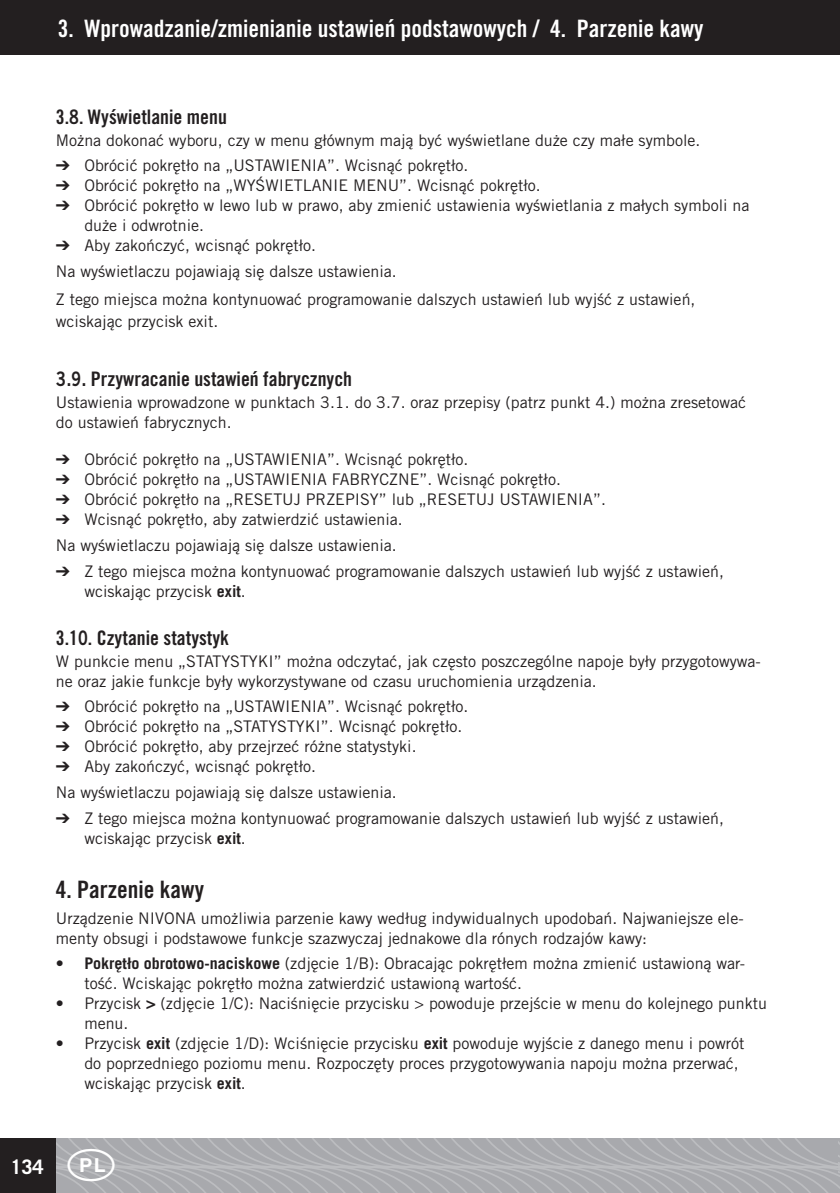
<style>
.page{position:relative;width:840px;height:1193px;background:#fff}
.page>*{position:absolute;margin:0;border:0;box-sizing:border-box;transform-origin:0 0}
.t1{font:24px "Trade Gothic LT Pro Bd Cn 20";color:#fff}
.t2{font:24px "Trade Gothic LT Pro Bd Cn 20";color:#231f20}
.t3{font:20px "Trade Gothic LT Pro Bd Cn 20";color:#231f20}
.t4{font:700 20px "Trade Gothic LT Pro";color:#fff}
.t5{font:16px/20px "Trade Gothic LT Pro";color:#231f20}
.s1{font-family:"Trade Gothic LT Pro Bd 2"}
.s2{font-weight:700}
</style>
<div class="page">
<div style="left:0;top:0;width:839px;height:55px;background:#231f20"></div>
<svg style="left:56px;top:1138px;width:781px;height:55px;background:#acadb1"></svg>
<div style="left:0;top:1138px;width:56px;height:55px;background:#231f20"></div>
<svg style="left:837px;top:1138px;width:3px;height:55px"></svg>
<svg style="left:68px;top:1149px;width:47px;height:33px;background:#aeafb2"></svg>
<p class="t1" style="left:58px;top:13px;width:647px">3. Wprowadzanie/zmienianie ustawień podstawowych / 4. Parzenie kawy</p>
<p class="t3" style="left:56px;top:105px;width:172px">3.<span class="s1">8</span>. Wyświetlanie menu</p>
<p class="t5" style="left:56px;top:130px;width:645px">Można dokonać wyboru, czy w menu głównym mają być wyświetlane duże czy małe symbole.</p>
<p class="t5" style="left:56px;top:155px;width:414px">➔ Obrócić pokrętło na „USTAWIENIA”. Wcisnąć pokrętło.</p>
<p class="t5" style="left:56px;top:175px;width:486px">➔ Obrócić pokrętło na „WYŚWIETLANIE MENU”. Wcisnąć pokrętło.</p>
<p class="t5" style="left:84px;top:195px;width:666px;text-indent:-28px">➔ Obrócić pokrętło w lewo lub w prawo, aby zmienić ustawienia wyświetlania z małych symboli na duże i odwrotnie.</p>
<p class="t5" style="left:56px;top:233px;width:342px;line-height:25.6px">➔ Aby zakończyć, wcisnąć pokrętło.<br>Na wyświetlaczu pojawiają się dalsze ustawienia.</p>
<p class="t5" style="left:56px;top:288px;width:640px;line-height:22.2px">Z tego miejsca można kontynuować programowanie dalszych ustawień lub wyjść z ustawień, wciskając przycisk exit.</p>
<p class="t3" style="left:56px;top:367px;width:297px"><span class="s1">3.9.</span> Przywracanie ustawień fabrycznych</p>
<p class="t5" style="left:56px;top:392px;width:691px">Ustawienia wprowadzone w punktach 3.1. do 3.7. oraz przepisy (patrz punkt 4.) można zresetować do ustawień fabrycznych.</p>
<p class="t5" style="left:56px;top:449px;width:414px">➔ Obrócić pokrętło na „USTAWIENIA”. Wcisnąć pokrętło.</p>
<p class="t5" style="left:56px;top:469px;width:506px">➔ Obrócić pokrętło na „USTAWIENIA FABRYCZNE”. Wcisnąć pokrętło.</p>
<p class="t5" style="left:56px;top:489px;width:551px">➔ Obrócić pokrętło na „RESETUJ PRZEPISY” lub „RESETUJ USTAWIENIA”.</p>
<p class="t5" style="left:56px;top:506px;width:348px;line-height:25.6px">➔ Wcisnąć pokrętło, aby zatwierdzić ustawienia.<br>Na wyświetlaczu pojawiają się dalsze ustawienia.</p>
<p class="t5" style="left:84px;top:561px;width:641px;text-indent:-28px">➔ Z tego miejsca można kontynuować programowanie dalszych ustawień lub wyjść z ustawień, wciskając przycisk <span class="s2">exit</span>.</p>
<p class="t3" style="left:56px;top:626px;width:175px">3.1<span class="s1">0</span>. Czytanie statystyk</p>
<p class="t5" style="left:56px;top:651px;width:706px">W punkcie menu „STATYSTYKI” można odczytać, jak często poszczególne napoje były przygotowywa&shy;ne oraz jakie funkcje były wykorzystywane od czasu uruchomienia urządzenia.</p>
<p class="t5" style="left:56px;top:696px;width:414px">➔ Obrócić pokrętło na „USTAWIENIA”. Wcisnąć pokrętło.</p>
<p class="t5" style="left:56px;top:716px;width:407px">➔ Obrócić pokrętło na „STATYSTYKI”. Wcisnąć pokrętło.</p>
<p class="t5" style="left:56px;top:736px;width:362px">➔ Obrócić pokrętło, aby przejrzeć różne statystyki.</p>
<p class="t5" style="left:56px;top:753px;width:342px;line-height:25.6px">➔ Aby zakończyć, wcisnąć pokrętło.<br>Na wyświetlaczu pojawiają się dalsze ustawienia.</p>
<p class="t5" style="left:84px;top:808px;width:641px;text-indent:-28px">➔ Z tego miejsca można kontynuować programowanie dalszych ustawień lub wyjść z ustawień, wciskając przycisk <span class="s2">exit</span>.</p>
<p class="t2" style="left:56px;top:875px;width:149px">4. Parzenie kawy</p>
<p class="t5" style="left:56px;top:908px;width:689px">Urządzenie NIVONA umożliwia parzenie kawy według indywidualnych upodobań. Najwaniejsze ele&shy;menty obsugi i podstawowe funkcje szazwyczaj jednakowe dla rónych rodzajów kawy:</p>
<p class="t5" style="left:84px;top:953px;width:662px;text-indent:-28px">• <span class="s2">Pokrętło obrotowo-naciskowe</span> (zdjęcie 1/B): Obracając pokrętłem można zmienić ustawioną war&shy;tość. Wciskając pokrętło można zatwierdzić ustawioną wartość.</p>
<p class="t5" style="left:84px;top:993px;width:684px;text-indent:-28px">• Przycisk <span class="s2">&gt;</span> (zdjęcie 1/C): Naciśnięcie przycisku &gt; powoduje przejście w menu do kolejnego punktu menu.</p>
<p class="t5" style="left:84px;top:1033px;width:661px;text-indent:-28px">• Przycisk <span class="s2">exit</span> (zdjęcie 1/D): Wciśnięcie przycisku <span class="s2">exit</span> powoduje wyjście z danego menu i powrót do poprzedniego poziomu menu. Rozpoczęty proces przygotowywania napoju można przerwać, wciskając przycisk <span class="s2">exit</span>.</p>
<p class="t4" style="left:10px;top:1154px;width:35px">134</p>
</div>
